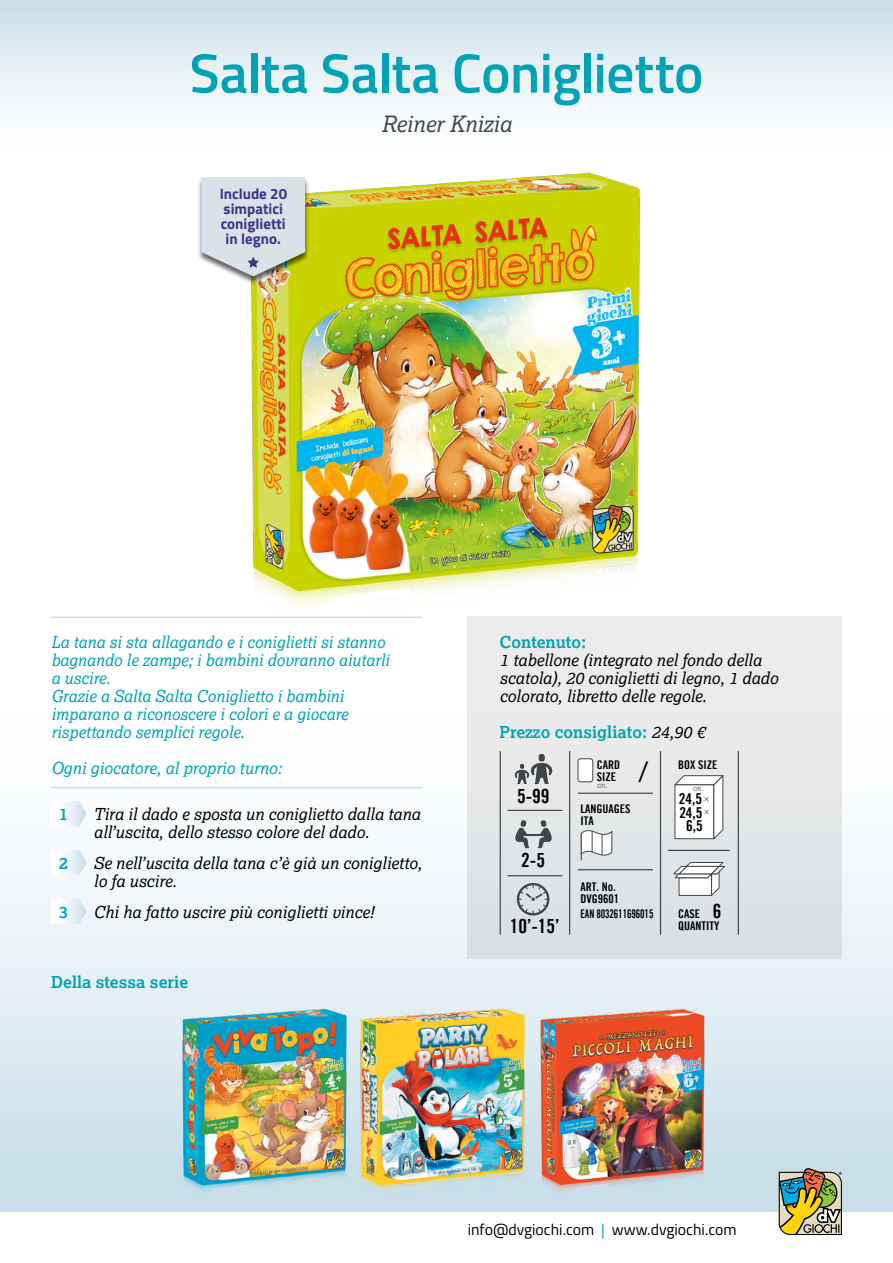
<style>
.page{position:relative;width:893px;height:1263px;background:#fff}
.page>*{position:absolute;margin:0;border:0;box-sizing:border-box;transform-origin:0 0}
.TitoloGioco{font:600 55.5px "Titillium";letter-spacing:-.01em;color:#00a3b5}
.t1{font:300 28.5px "Trade Gothic";color:#000}
.Autore{font:italic 22.5px "Lexia";color:#414749}
.t2{font:19.5px "Trade Gothic Bold Cond Twenty";color:#000}
.Autore-2{font:italic 16.5px/18px "Lexia";color:#000}
.Autore-3{font:italic 16.5px/18px "Lexia";color:#00a3b5}
.Autore-4{font:700 16.5px "Lexia";color:#00a3b5}
.t3{font:15.75px "Titillium";color:#000}
.t4{font:700 15px/15px "Titillium";color:#4c3c97;text-align:center}
.t5{font:15px/13.5px "Trade Gothic Bold Cond Twenty";color:#000;text-align:center}
.t6{font:12px/12px "Trade Gothic Bold Cond Twenty";color:#000}
.t7{font:12px "Trade Gothic Bold Cond Twenty";color:#000;scale:.84 1}
.t8{font:condensed 8.25px "Trade Gothic No.18";color:#636668}
.s1{font-weight:400;font-style:italic;color:#000}
.s2{font-size:19.5px}
.s3{color:#00a3b5}
</style>
<div class="page">
<div style="left:0;top:600px;width:893px;height:612px;background:linear-gradient(to bottom,#fff,#cae0ea)"></div>
<img style="left:779px;top:1168px;width:63px;height:67px">
<div style="left:0;top:0;width:893px;height:191px;background:linear-gradient(to bottom,#cee2ec,#fff)"></div>
<hr style="left:51px;top:617px;width:371px;height:1px;background:#c8dfea">
<hr style="left:51px;top:787px;width:371px;height:1px;background:#c8dfea">
<svg style="left:51px;top:801px;width:36px;height:25px"></svg>
<svg style="left:51px;top:850px;width:36px;height:25px"></svg>
<svg style="left:51px;top:899px;width:36px;height:25px"></svg>
<div style="left:468px;top:617px;width:374px;height:342px;background:#ecebeb"></div>
<svg style="left:515px;top:820px;width:37px;height:28px"></svg>
<div style="left:539px;top:754px;width:6px;height:7px;background:#414749;border-radius:3px"></div>
<svg style="left:514px;top:763px;width:39px;height:21px"></svg>
<svg style="left:517px;top:883px;width:32px;height:32px"></svg>
<hr style="left:500px;top:751px;width:1px;height:184px;background:#414749">
<hr style="left:569px;top:751px;width:1px;height:184px;background:#414749">
<hr style="left:507px;top:875px;width:55px;height:1px;background:#414749">
<hr style="left:507px;top:810px;width:55px;height:1px;background:#414749">
<hr style="left:578px;top:869px;width:75px;height:1px;background:#414749">
<hr style="left:738px;top:751px;width:1px;height:184px;background:#414749">
<hr style="left:660px;top:751px;width:1px;height:184px;background:#414749">
<hr style="left:578px;top:793px;width:75px;height:1px;background:#414749">
<svg style="left:581px;top:830px;width:31px;height:31px"></svg>
<svg style="left:673px;top:862px;width:52px;height:34px"></svg>
<div style="left:578px;top:759px;width:15px;height:23px;background:#fff;border-radius:3px"></div>
<div style="left:578px;top:758px;width:15px;height:24px;border:1px solid #414749;border-radius:3px"></div>
<svg style="left:674px;top:775px;width:50px;height:64px;background:#e9eaea"></svg>
<hr style="left:668px;top:850px;width:62px;height:1px;background:#414749">
<img style="left:149px;top:122px;width:595px;height:536px">
<div style="left:197px;top:177px;width:113px;height:108px;background:#000;opacity:.6"></div>
<svg style="left:201px;top:177px;width:104px;height:99px;background:#d2dbd9"></svg>
<img style="left:178px;top:1003px;width:536px;height:205px">
<p class="TitoloGioco" style="left:190px;top:32px;width:515px">Salta Salta Coniglietto</p>
<p class="Autore" style="left:381px;top:110px;width:132px">Reiner Knizia</p>
<p class="t4" style="left:219px;top:186px;width:69px">Include 20 simpatici coniglietti in legno.</p>
<p class="Autore-3" style="left:51px;top:632px;width:340px">La tana si sta allagando e i coniglietti si stanno bagnando le zampe; i bambini dovranno aiutarli a uscire.</p>
<p class="Autore-3" style="left:51px;top:686px;width:299px">Grazie a Salta Salta Coniglietto i bambini imparano a riconoscere i colori e a giocare rispettando semplici regole.</p>
<p class="Autore-3" style="left:51px;top:758px;width:232px">Ogni giocatore, al proprio turno:</p>
<p class="Autore-4" style="left:59px;top:804px;width:10px">1</p>
<p class="Autore-2" style="left:94px;top:805px;width:328px">Tira il dado e sposta un coniglietto dalla tana all’uscita, dello stesso colore del dado.</p>
<p class="Autore-4" style="left:59px;top:853px;width:10px">2</p>
<p class="Autore-2" style="left:94px;top:853px;width:330px">Se nell’uscita della tana c’è già un coniglietto, lo fa uscire.</p>
<p class="Autore-4" style="left:59px;top:901px;width:10px">3</p>
<p class="Autore-2" style="left:94px;top:902px;width:282px">Chi ha fatto uscire più coniglietti vince!</p>
<p class="Autore-4" style="left:51px;top:972px;width:139px">Della stessa serie</p>
<p class="Autore-4" style="left:500px;top:632px;width:88px">Contenuto:</p>
<p class="Autore-2" style="left:500px;top:651px;width:280px">1 tabellone (integrato nel fondo della scatola), 20 coniglietti di legno, 1 dado colorato, libretto delle regole.</p>
<p class="Autore-4" style="left:500px;top:722px;width:207px">Prezzo consigliato: <span class="s1">24,90 €</span></p>
<p class="t2" style="left:517px;top:784px;width:34px">5-99</p>
<p class="t2" style="left:521px;top:848px;width:25px">2-5</p>
<p class="t2" style="left:510px;top:914px;width:51px">10’-15’</p>
<p class="t6" style="left:597px;top:759px;width:25px">CARD<br>SIZE</p>
<p class="t8" style="left:597px;top:780px;width:12px">cm.</p>
<p class="t6" style="left:581px;top:803px;width:51px">LANGUAGES<br>ITA</p>
<p class="t1" style="left:638px;top:754px;width:11px">/</p>
<p class="t6" style="left:581px;top:880px;width:40px">ART. No.<br>DVG9601</p>
<p class="t7" style="left:581px;top:906px;width:88px">EAN 8032611696015</p>
<p class="t6" style="left:678px;top:759px;width:41px">BOX SIZE</p>
<p class="t8" style="left:693px;top:783px;width:12px">cm.</p>
<p class="t5" style="left:679px;top:792px;width:25px">24,5<br>24,5<br>6,5</p>
<p class="t6" style="left:678px;top:908px;width:45px">CASE <span class="s2">6<br></span>QUANTITY</p>
<p class="t3" style="left:468px;top:1218px;width:270px">info@dvgiochi.com <span class="s3">|</span> www.dvgiochi.com</p>
</div>
